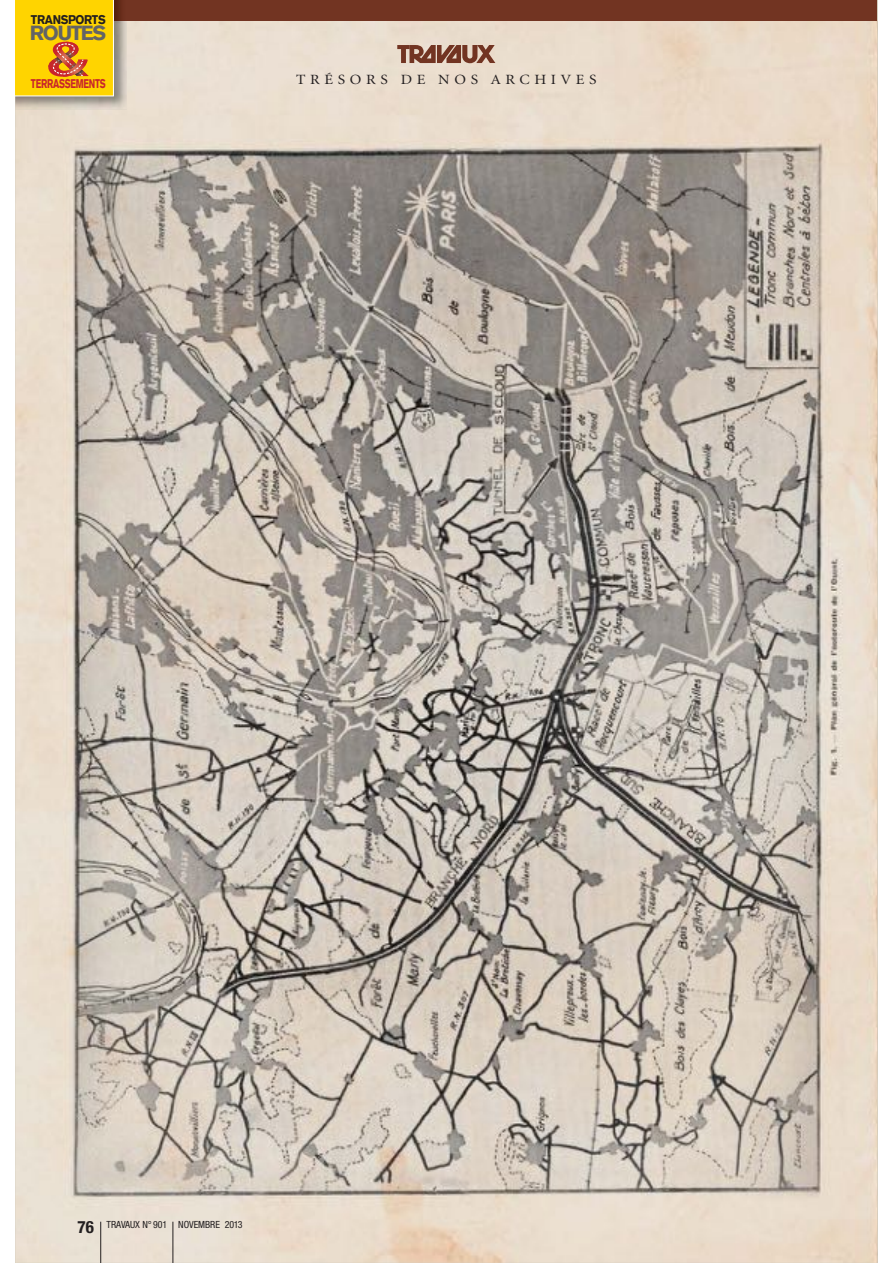
<style>
.page{position:relative;width:893px;height:1263px;background:#fff}
.page>*{position:absolute;margin:0;border:0;box-sizing:border-box;transform-origin:0 0}
.t1{font:900 20.1px "Akzidenz Grotesk";letter-spacing:-.07em;color:#636466}
.t2{font:700 condensed 16.95px "Helvetica Neue";color:#231f20}
.t3{font:14.1px "Minion";letter-spacing:.3em;color:#231f20;scale:1.1 1}
.t4{font:900 12.45px "Akzidenz Grotesk";letter-spacing:-.03em;color:#c9252b;scale:.7 1}
.t5{font:900 12.45px "Akzidenz Grotesk";letter-spacing:-.03em;color:#231f20;scale:.91 1}
.t6{font:condensed 9.9px "Helvetica Neue";letter-spacing:-.005em;color:#231f20}
</style>
<div class="page">
<img style="left:15px;top:20px;width:862px;height:1243px">
<hr style="left:173px;top:1222px;width:1px;height:41px;background:#231f20">
<hr style="left:100px;top:1222px;width:1px;height:41px;background:#231f20">
<svg style="left:397px;top:45px;width:98px;height:18px;background:#986a59"></svg>
<div style="left:114px;top:0;width:763px;height:20px;background:#723422"></div>
<img style="left:15px;top:20px;width:112px;height:89px">
<svg style="left:15px;top:0;width:99px;height:96px;background:#f9c80a"></svg>
<p class="t5" style="left:31px;top:16px;width:84px">TRANSPORTS</p>
<h1 class="t1" style="left:30px;top:26px;width:78px">ROUTES</h1>
<p class="t4" style="left:31px;top:79px;width:109px">TERRASSEMENTS</p>
<h3 class="t3" style="left:296px;top:74px;width:275px">TRÉSORS DE NOS ARCHIVES</h3>
<h2 class="t2" style="left:78px;top:1221px;width:18px">76</h2>
<p class="t6" style="left:107px;top:1221px;width:137px">TRAVAUX N° 901 NOVEMBRE 2013</p>
</div>
